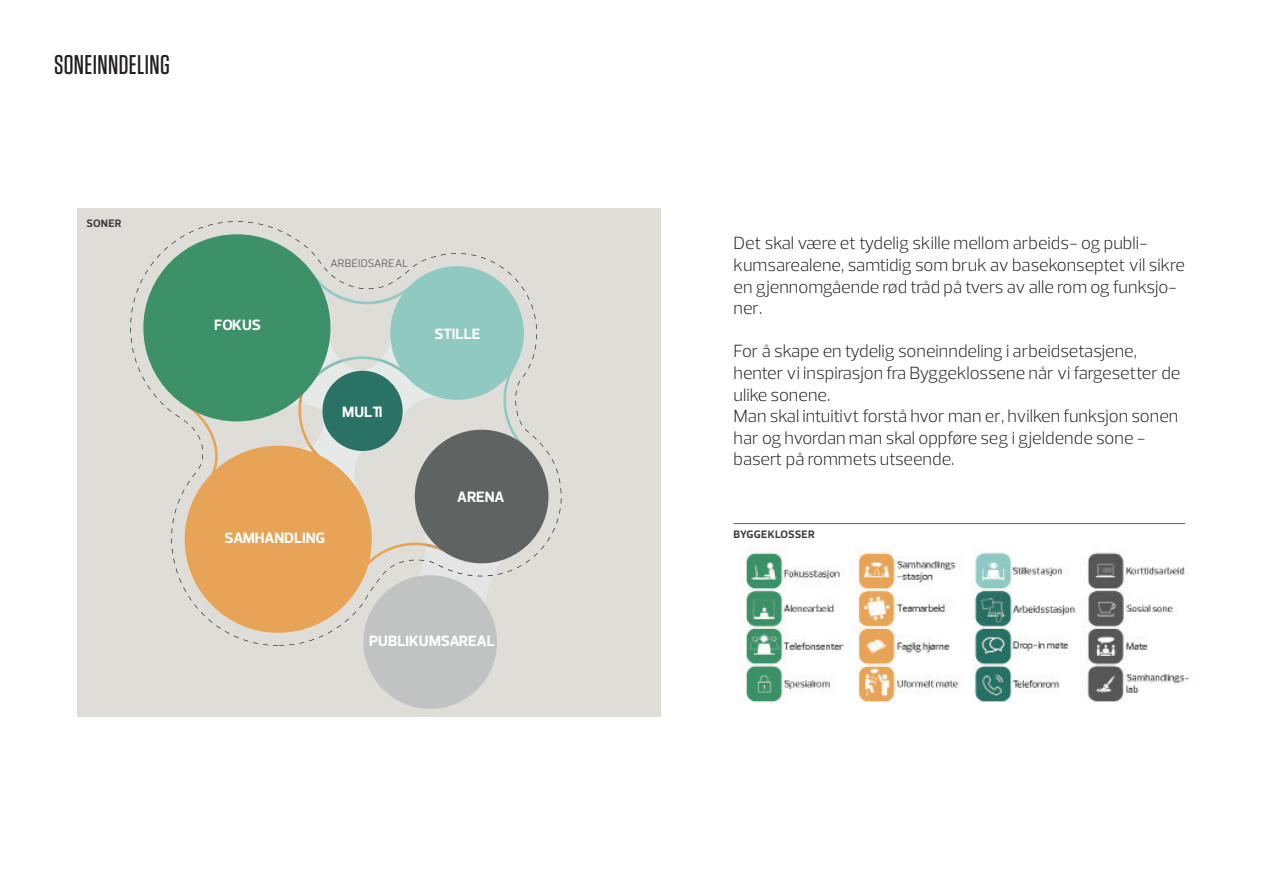
<style>
.page{position:relative;width:1263px;height:893px;background:#fff}
.page>*{position:absolute;margin:0;border:0;box-sizing:border-box;transform-origin:0 0}
.BR_Underoverskrift_s{font:500 27px "Tungsten";letter-spacing:.015em;color:#231f20}
.t1{font:300 18px/21.6px "Prelo";color:#231f20}
.t2{font:700 15.3px "Prelo";color:#fff}
.Underoverskrift{font:700 10.95px "Prelo";letter-spacing:.015em;color:#3d3f3f}
.Underoverskrift-2{font:300 10.95px "Prelo";letter-spacing:.03em;color:#3d3f3f}
</style>
<div class="page">
<div style="left:78px;top:208px;width:583px;height:509px;background:#deddd8"></div>
<img style="left:745px;top:548px;width:445px;height:154px">
<hr style="left:733px;top:523px;width:452px;height:1px;background:#606463">
<svg style="left:130px;top:221px;width:431px;height:425px"></svg>
<svg style="left:189px;top:408px;width:29px;height:76px"></svg>
<svg style="left:314px;top:275px;width:99px;height:29px"></svg>
<svg style="left:281px;top:332px;width:165px;height:160px"></svg>
<svg style="left:503px;top:365px;width:25px;height:83px"></svg>
<svg style="left:361px;top:524px;width:150px;height:91px"></svg>
<div style="left:143px;top:234px;width:187px;height:187px;background:#3c9168;border-radius:50%"></div>
<div style="left:185px;top:446px;width:187px;height:187px;background:#e7a456;border-radius:50%"></div>
<div style="left:415px;top:430px;width:133px;height:133px;background:#5f6362;border-radius:50%"></div>
<div style="left:390px;top:266px;width:134px;height:134px;background:#8fc9c2;border-radius:50%"></div>
<div style="left:363px;top:575px;width:134px;height:134px;background:#c1c3c2;border-radius:50%"></div>
<div style="left:322px;top:371px;width:81px;height:80px;background:#2a7166;border-radius:50%"></div>
<p class="BR_Underoverskrift_s" style="left:54px;top:51px;width:117px">SONEINNDELING</p>
<p class="Underoverskrift" style="left:86px;top:216px;width:37px">SONER</p>
<p class="t2" style="left:214px;top:316px;width:48px">FOKUS</p>
<p class="Underoverskrift-2" style="left:330px;top:256px;width:79px">ARBEIDSAREAL</p>
<p class="t2" style="left:342px;top:402px;width:42px">MULTI</p>
<p class="t2" style="left:434px;top:325px;width:48px">STILLE</p>
<p class="t2" style="left:224px;top:529px;width:102px">SAMHANDLING</p>
<p class="t2" style="left:457px;top:487px;width:49px">ARENA</p>
<p class="t2" style="left:369px;top:631px;width:127px">PUBLIKUMSAREAL</p>
<p class="t1" style="left:733px;top:233px;width:453px">Det skal være et tydelig skille mellom arbeids- og publi&shy;kumsarealene, samtidig som bruk av basekonseptet vil sikre en gjennomgående rød tråd på tvers av alle rom og funksjo&shy;ner.</p>
<p class="t1" style="left:733px;top:341px;width:448px">For å skape en tydelig soneinndeling i arbeidsetasjene, henter vi inspirasjon fra Byggeklossene når vi fargesetter de ulike sonene.</p>
<p class="t1" style="left:733px;top:406px;width:446px">Man skal intuitivt forstå hvor man er, hvilken funksjon sonen har og hvordan man skal oppføre seg i gjeldende sone -</p>
<p class="t1" style="left:733px;top:449px;width:222px">basert på rommets utseende.</p>
<p class="Underoverskrift" style="left:734px;top:528px;width:83px">BYGGEKLOSSER</p>
</div>
